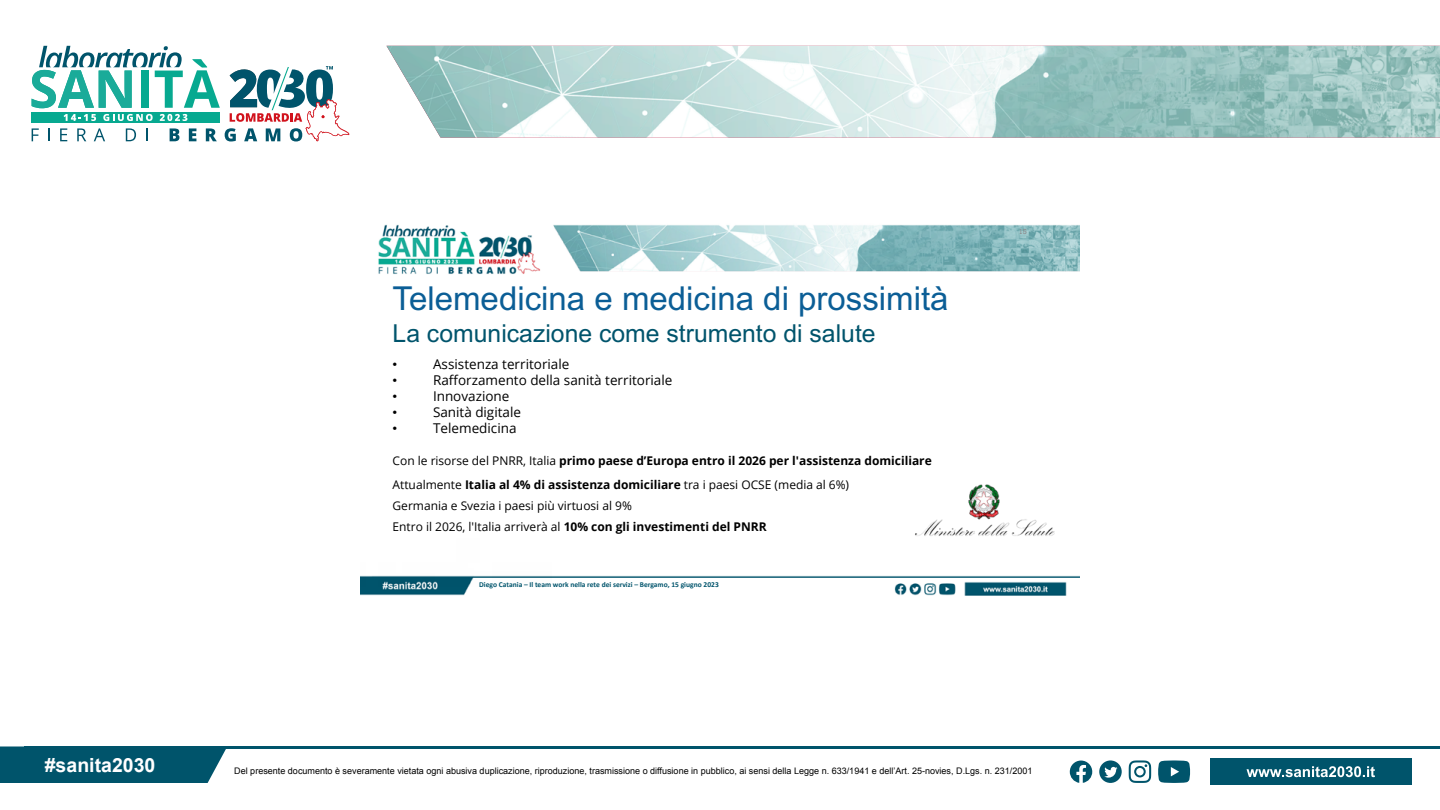
<style>
.page{position:relative;width:1440px;height:810px;background:#fff}
.page>*{position:absolute;margin:0;border:0;box-sizing:border-box;transform-origin:0 0}
.t1{font:33px "Arial";color:#0b5e96}
.t2{font:24.75px "Arial";color:#00546c}
.t3{font:700 19.5px "Arial";color:#fff}
.t4{font:13.5px "Open Sans";color:#000}
.t5{font:13.5px "Arial";color:#000}
.t6{font:700 12px/23.2px "Open Sans";color:#000}
.t7{font:12px/21.8px "Open Sans";color:#000}
.t8{font:9px "Arial";color:#000}
.t9{font:700 7.5px "Calibri";color:#00546c}
.t10{font:7.5px "Rockwell";color:#898989}
.s1{font-weight:400}
.s2{font-weight:700}
</style>
<div class="page">
<img style="left:386px;top:46px;width:1054px;height:92px">
<svg style="left:32px;top:46px;width:317px;height:95px"></svg>
<div style="left:0;top:746px;width:226px;height:37px;background:#00546b"></div>
<div style="left:1210px;top:759px;width:201px;height:26px;background:#00546b"></div>
<hr style="left:24px;top:746px;width:1416px;height:3px;background:#00546b">
<svg style="left:1247px;top:766px;width:128px;height:11px"></svg>
<svg style="left:1129px;top:760px;width:22px;height:23px"></svg>
<svg style="left:1158px;top:760px;width:32px;height:23px"></svg>
<svg style="left:1070px;top:761px;width:22px;height:22px"></svg>
<svg style="left:1099px;top:760px;width:23px;height:23px"></svg>
<img style="left:360px;top:224px;width:720px;height:372px">
<img style="left:886px;top:470px;width:194px;height:104px">
<h3 class="t3" style="left:45px;top:752px;width:112px">#sanita2030</h3>
<h1 class="t1" style="left:393px;top:276px;width:557px">Telemedicina e medicina di prossimità</h1>
<h2 class="t2" style="left:393px;top:316px;width:485px">La comunicazione come strumento di salute</h2>
<h3 class="t5" style="left:393px;top:355px;width:6px">•</h3>
<h3 class="t4" style="left:433px;top:354px;width:138px">Assistenza territoriale</h3>
<h3 class="t5" style="left:393px;top:371px;width:6px">•</h3>
<h3 class="t4" style="left:433px;top:371px;width:241px">Rafforzamento della sanità territoriale</h3>
<h3 class="t5" style="left:393px;top:387px;width:6px">•</h3>
<h3 class="t4" style="left:433px;top:387px;width:78px">Innovazione</h3>
<h3 class="t5" style="left:393px;top:403px;width:6px">•</h3>
<h3 class="t4" style="left:433px;top:403px;width:89px">Sanità digitale</h3>
<h3 class="t5" style="left:393px;top:419px;width:6px">•</h3>
<h3 class="t4" style="left:433px;top:419px;width:85px">Telemedicina</h3>
<h3 class="t6" style="left:393px;top:449px;width:541px"><span class="s1">Con le risorse del PNRR, Italia</span> primo paese d’Europa entro il 2026 per l'assistenza domiciliare<br><span class="s1">Attualmente</span> Italia al 4% di assistenza domiciliare <span class="s1">tra i paesi OCSE (media al 6%)</span></h3>
<h3 class="t7" style="left:393px;top:494px;width:376px">Germania e Svezia i paesi più virtuosi al 9%<br>Entro il 2026, l'Italia arriverà al <span class="s2">10% con gli investimenti del PNRR</span></h3>
<p class="t9" style="left:479px;top:579px;width:241px">Diego Catania – Il team work nella rete dei servizi – Bergamo, 15 giugno 2023</p>
<p class="t10" style="left:1019px;top:227px;width:10px">15</p>
<p class="t8" style="left:234px;top:765px;width:800px">Del presente documento è severamente vietata ogni abusiva duplicazione, riproduzione, trasmissione o diffusione in pubblico, ai sensi della Legge n. 633/1941 e dell’Art. 25-novies, D.Lgs. n. 231/2001</p>
</div>
